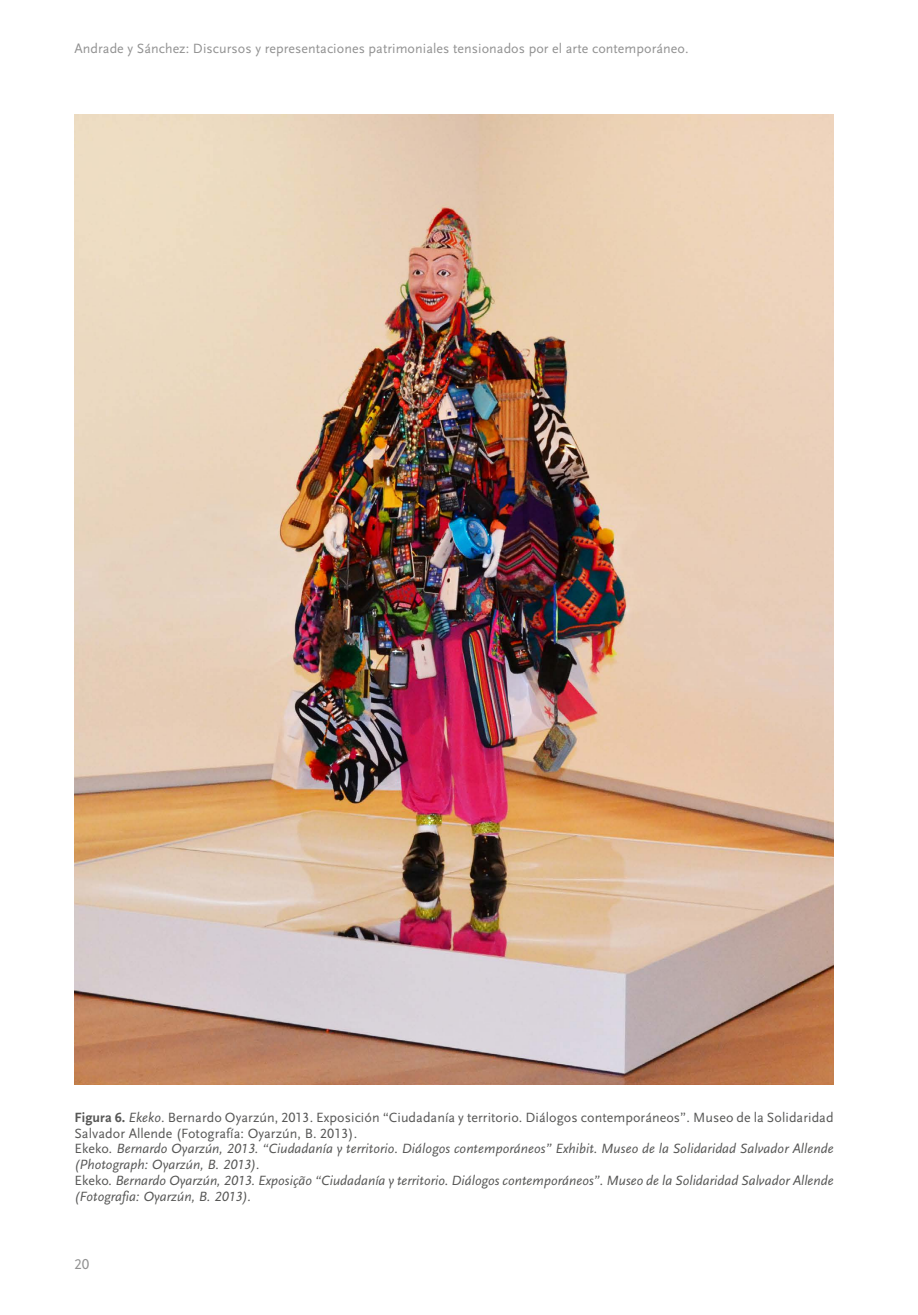
<style>
.page{position:relative;width:918px;height:1315px;background:#fff}
.page>*{position:absolute;margin:0;border:0;box-sizing:border-box;transform-origin:0 0}
.t1{font:14.88px "Scala Sans Regular LF";color:#929292}
.t2{font:14px/15.8px "Scala Sans Regular LF Italic";letter-spacing:.005em;color:#575756}
.t3{font:14px/15.8px "Scala Sans Regular LF";letter-spacing:.005em;color:#575756}
.t4{font:14px "Scala Sans Regular LF";letter-spacing:.005em;color:#929292}
.s1{font-family:"Scala Sans Bold LF"}
.s2{font-family:"Scala Sans Regular LF Italic"}
.s3{font-family:"Scala Sans Regular LF"}
</style>
<div class="page">
<img style="left:74px;top:114px;width:759px;height:971px">
<p class="t4" style="left:74px;top:41px;width:616px">Andrade y Sánchez: Discursos y representaciones patrimoniales tensionados por el arte contemporáneo.</p>
<p class="t3" style="left:74px;top:1109px;width:760px"><span class="s1">Figura 6.</span> <span class="s2">Ekeko</span>. Bernardo Oyarzún, 2013. Exposición “Ciudadanía y territorio. Diálogos contemporáneos”. Museo de la Solidaridad<br>Salvador Allende (Fotografía: Oyarzún, B. 2013).</p>
<p class="t2" style="left:74px;top:1141px;width:761px"><span class="s3">Ekeko</span>. Bernardo Oyarzún, 2013. “Ciudadanía y territorio. Diálogos contemporáneos” Exhibit. Museo de la Solidaridad Salvador Allende (Photograph: Oyarzún, B. 2013).<br><span class="s3">Ekeko</span>. Bernardo Oyarzún, 2013. Exposição “Ciudadanía y territorio. Diálogos contemporáneos”. Museo de la Solidaridad Salvador Allende (Fotografia: Oyarzún, B. 2013).</p>
<p class="t1" style="left:74px;top:1255px;width:16px">20</p>
</div>
